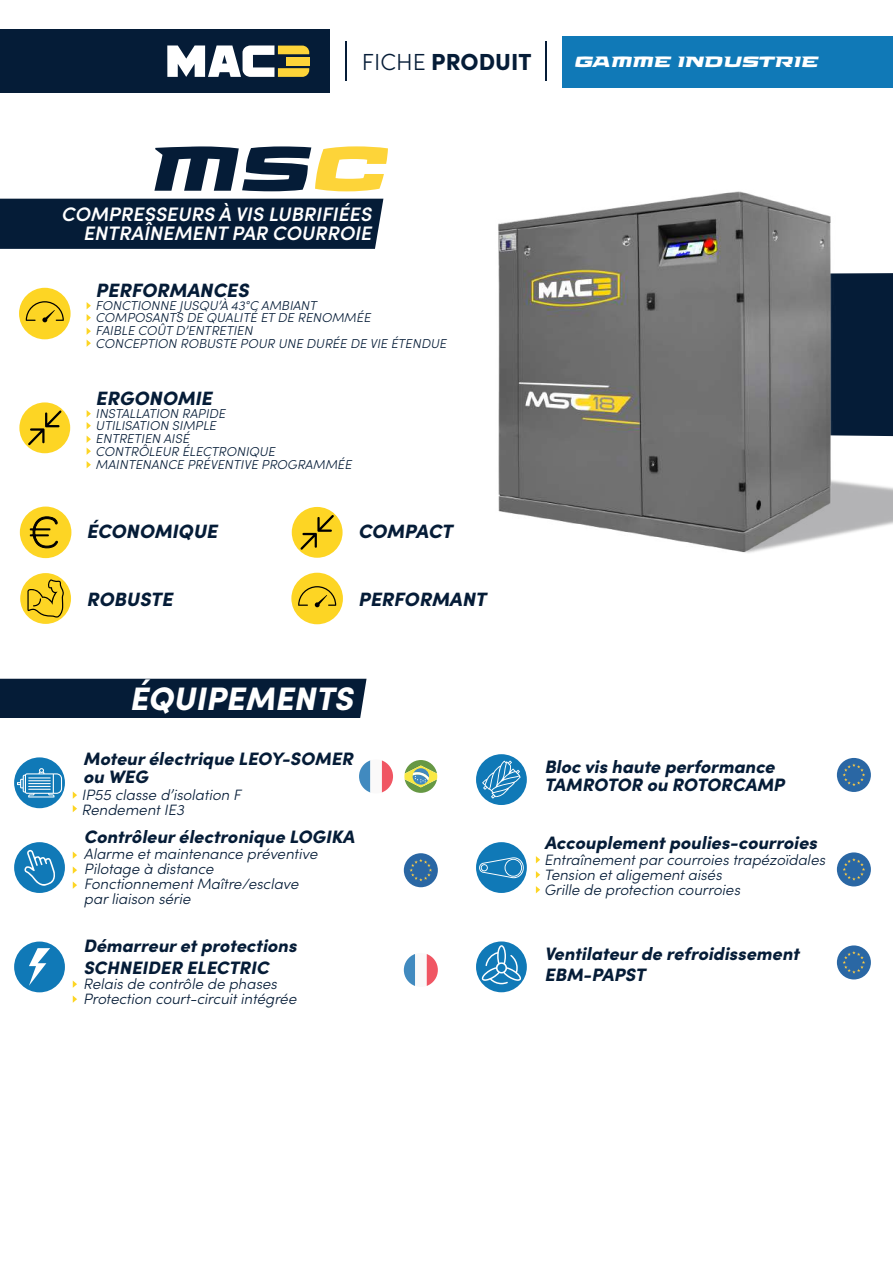
<style>
.page{position:relative;width:893px;height:1263px;background:#fff}
.page>*{position:absolute;margin:0;border:0;box-sizing:border-box;transform-origin:0 0}
.t1{font:72.75px "Aviano Future Heavy Fast";color:#051c37}
.t2{font:italic 900 32.55px "Sofia Pro";color:#fff}
.t3{font:900 23.25px "Sofia Pro";color:#051c37}
.t4{font:italic 600 19.5px/19.5px "Sofia Pro";color:#fff;text-align:right}
.t5{font:italic 900 19.35px "Sofia Pro";color:#051c37}
.t6{font:italic 900 18px/18px "Sofia Pro";color:#051c37}
.t7{font:17.25px "Aviano Future Heavy Fast";color:#fff}
.t8{font:italic 300 15px/15px "Sofia Pro";color:#051c37}
.t9{font:italic 300 12.9px/12.9px "Sofia Pro";color:#051c37}
.s1{font-weight:300}
.s2{color:#fdd439}
</style>
<div class="page">
<div style="left:0;top:29px;width:329px;height:64px;background:#051c37"></div>
<div style="left:867px;top:273px;width:26px;height:163px;background:#051c37"></div>
<div style="left:563px;top:36px;width:330px;height:51px;background:#1079b7"></div>
<div style="left:0;top:198px;width:384px;height:51px;background:#051c37"></div>
<hr style="left:346px;top:41px;width:1px;height:40px;background:#051c37">
<hr style="left:545px;top:41px;width:1px;height:40px;background:#051c37">
<svg style="left:167px;top:45px;width:142px;height:32px"></svg>
<div style="left:0;top:679px;width:367px;height:39px;background:#051c37"></div>
<div style="left:14px;top:757px;width:51px;height:51px;background:#1079b7;border-radius:50%"></div>
<svg style="left:17px;top:768px;width:45px;height:29px"></svg>
<div style="left:14px;top:842px;width:51px;height:51px;background:#1079b7;border-radius:50%"></div>
<svg style="left:24px;top:850px;width:31px;height:36px"></svg>
<div style="left:476px;top:754px;width:51px;height:51px;background:#1079b7;border-radius:50%"></div>
<svg style="left:482px;top:760px;width:39px;height:39px"></svg>
<svg style="left:87px;top:302px;width:4px;height:19px"></svg>
<svg style="left:87px;top:328px;width:4px;height:19px"></svg>
<svg style="left:87px;top:410px;width:4px;height:19px"></svg>
<svg style="left:87px;top:436px;width:4px;height:19px"></svg>
<svg style="left:87px;top:461px;width:4px;height:7px"></svg>
<svg style="left:73px;top:791px;width:4px;height:8px"></svg>
<svg style="left:73px;top:805px;width:4px;height:7px"></svg>
<svg style="left:73px;top:851px;width:4px;height:8px"></svg>
<svg style="left:73px;top:866px;width:4px;height:8px"></svg>
<svg style="left:73px;top:881px;width:4px;height:8px"></svg>
<svg style="left:73px;top:980px;width:4px;height:8px"></svg>
<svg style="left:73px;top:995px;width:4px;height:8px"></svg>
<div style="left:19px;top:288px;width:52px;height:51px;background:#fdd524;border-radius:50%"></div>
<svg style="left:26px;top:301px;width:38px;height:21px"></svg>
<div style="left:291px;top:573px;width:52px;height:51px;background:#fdd524;border-radius:50%"></div>
<svg style="left:298px;top:586px;width:38px;height:21px"></svg>
<div style="left:19px;top:402px;width:51px;height:51px;background:#fdd524;border-radius:50%"></div>
<svg style="left:28px;top:410px;width:34px;height:35px"></svg>
<div style="left:292px;top:507px;width:51px;height:51px;background:#fdd524;border-radius:50%"></div>
<svg style="left:300px;top:515px;width:34px;height:35px"></svg>
<div style="left:476px;top:842px;width:51px;height:51px;background:#1079b7;border-radius:50%"></div>
<svg style="left:479px;top:857px;width:45px;height:21px"></svg>
<div style="left:14px;top:941px;width:51px;height:51px;background:#1079b7;border-radius:50%"></div>
<svg style="left:29px;top:948px;width:21px;height:38px"></svg>
<svg style="left:359px;top:760px;width:34px;height:33px"></svg>
<svg style="left:404px;top:954px;width:34px;height:32px"></svg>
<div style="left:837px;top:758px;width:34px;height:34px;background:#2a67a4;border-radius:50%"></div>
<svg style="left:842px;top:763px;width:23px;height:23px"></svg>
<div style="left:837px;top:852px;width:34px;height:34px;background:#2a67a4;border-radius:50%"></div>
<svg style="left:843px;top:858px;width:22px;height:22px"></svg>
<div style="left:837px;top:945px;width:34px;height:34px;background:#2a67a4;border-radius:50%"></div>
<svg style="left:843px;top:951px;width:22px;height:22px"></svg>
<div style="left:404px;top:853px;width:34px;height:34px;background:#2a67a4;border-radius:50%"></div>
<svg style="left:409px;top:859px;width:23px;height:22px"></svg>
<div style="left:20px;top:573px;width:51px;height:51px;background:#fdd524;border-radius:50%"></div>
<svg style="left:27px;top:579px;width:38px;height:38px"></svg>
<div style="left:20px;top:506px;width:51px;height:52px;background:#fdd524;border-radius:50%"></div>
<svg style="left:30px;top:516px;width:28px;height:32px"></svg>
<div style="left:476px;top:941px;width:51px;height:51px;background:#1079b7;border-radius:50%"></div>
<svg style="left:481px;top:945px;width:40px;height:39px"></svg>
<svg style="left:404px;top:760px;width:33px;height:33px"></svg>
<svg style="left:536px;top:856px;width:4px;height:7px"></svg>
<svg style="left:536px;top:871px;width:4px;height:7px"></svg>
<svg style="left:536px;top:886px;width:4px;height:7px"></svg>
<img style="left:498px;top:191px;width:369px;height:363px">
<h3 class="t3" style="left:362px;top:44px;width:171px"><span class="s1">FICHE</span> PRODUIT</h3>
<p class="t7" style="left:573px;top:53px;width:245px">GAMME INDUSTRIE</p>
<h1 class="t1" style="left:145px;top:133px;width:240px">MS<span class="s2">C</span></h1>
<h3 class="t4" style="left:61px;top:203px;width:312px">COMPRESSEURS À VIS LUBRIFIÉES<br>ENTRAÎNEMENT PAR COURROIE</h3>
<p class="t5" style="left:96px;top:275px;width:155px">PERFORMANCES</p>
<p class="t9" style="left:96px;top:298px;width:352px">FONCTIONNE JUSQU’À 43°C AMBIANT<br>COMPOSANTS DE QUALITÉ ET DE RENOMMÉE<br>FAIBLE COÛT D’ENTRETIEN<br>CONCEPTION ROBUSTE POUR UNE DURÉE DE VIE ÉTENDUE</p>
<p class="t5" style="left:96px;top:383px;width:118px">ERGONOMIE</p>
<p class="t9" style="left:96px;top:406px;width:257px">INSTALLATION RAPIDE<br>UTILISATION SIMPLE<br>ENTRETIEN AISÉ<br>CONTRÔLEUR ÉLECTRONIQUE<br>MAINTENANCE PRÉVENTIVE PROGRAMMÉE</p>
<p class="t5" style="left:87px;top:516px;width:132px">ÉCONOMIQUE</p>
<p class="t5" style="left:87px;top:584px;width:87px">ROBUSTE</p>
<p class="t5" style="left:358px;top:516px;width:96px">COMPACT</p>
<p class="t5" style="left:358px;top:584px;width:129px">PERFORMANT</p>
<h2 class="t2" style="left:129px;top:673px;width:225px">ÉQUIPEMENTS</h2>
<p class="t6" style="left:83px;top:748px;width:271px">Moteur électrique LEOY-SOMER ou WEG</p>
<p class="t8" style="left:81px;top:786px;width:161px">IP55 classe d’isolation F<br>Rendement IE3</p>
<p class="t6" style="left:84px;top:826px;width:272px">Contrôleur électronique LOGIKA</p>
<p class="t8" style="left:84px;top:845px;width:235px">Alarme et maintenance préventive<br>Pilotage à distance<br>Fonctionnement Maître/esclave par liaison série</p>
<p class="t6" style="left:83px;top:933px;width:215px;line-height:21.6px">Démarreur et protections<br>SCHNEIDER ELECTRIC</p>
<p class="t8" style="left:83px;top:976px;width:215px">Relais de contrôle de phases<br>Protection court-circuit intégrée</p>
<p class="t6" style="left:544px;top:756px;width:241px">Bloc vis haute performance<br>TAMROTOR ou ROTORCAMP</p>
<p class="t6" style="left:544px;top:832px;width:275px">Accouplement poulies-courroies</p>
<p class="t8" style="left:544px;top:851px;width:283px">Entraînement par courroies trapézoïdales<br>Tension et aligement aisés<br>Grille de protection courroies</p>
<p class="t6" style="left:544px;top:941px;width:256px;line-height:21.6px">Ventilateur de refroidissement<br>EBM-PAPST</p>
</div>
